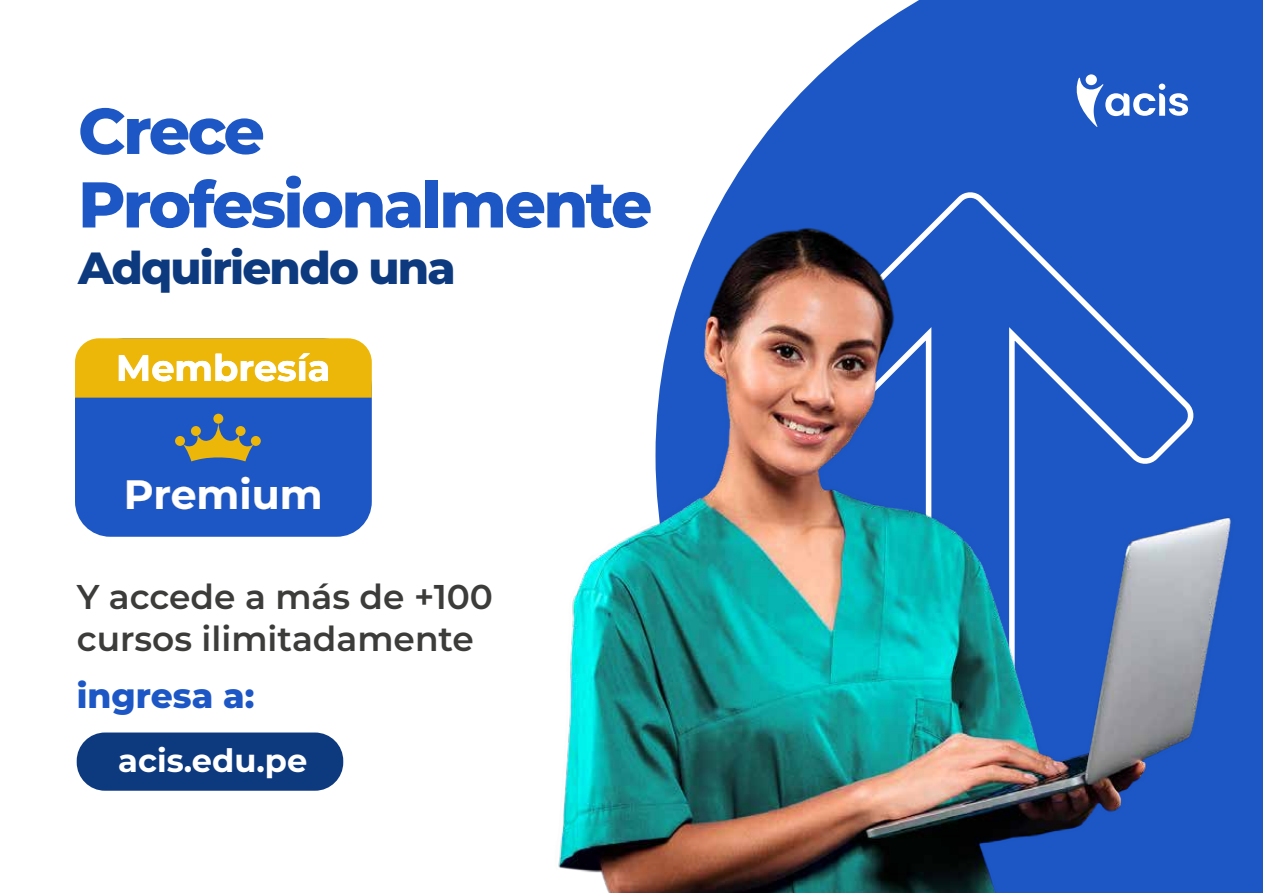
<style>
.page{position:relative;width:1263px;height:893px;background:#fff}
.page>*{position:absolute;margin:0;border:0;box-sizing:border-box;transform-origin:0 0}
.t1{font:800 64.5px/73.5px "Montserrat";letter-spacing:-.04em;color:#1d57c5}
.t2{font:800 45px "Montserrat";letter-spacing:-.04em;color:#0d397f}
.t3{font:700 40.95px "Montserrat";color:#fff}
.t4{font:700 36.75px "Montserrat";color:#fff}
.t5{font:600 34.35px/42px "Montserrat";color:#3c3c3b}
.t6{font:800 34.35px "Montserrat";color:#1d57c5}
.t7{font:700 32.1px "Montserrat";color:#fff}
</style>
<div class="page">
<svg style="left:723px;top:0;width:540px;height:893px;fill:#1d57c5"></svg>
<div style="left:75px;top:398px;width:297px;height:139px;background:#1d57c5"></div>
<div style="left:75px;top:338px;width:297px;height:60px;background:#edb70a"></div>
<svg style="left:175px;top:414px;width:86px;height:47px;background:#6b7b7d"></svg>
<div style="left:741px;top:186px;width:459px;height:12px;background:#1d57c5"></div>
<div style="left:77px;top:732px;width:266px;height:59px;background:#0d397f;border-radius:28px"></div>
<svg style="left:1073px;top:74px;width:115px;height:53px"></svg>
<img style="left:558px;top:198px;width:692px;height:695px">
<h1 class="t1" style="left:78px;top:93px;width:576px">Crece<br>Profesionalmente</h1>
<h2 class="t2" style="left:78px;top:239px;width:379px">Adquiriendo una</h2>
<p class="t4" style="left:116px;top:343px;width:216px">Membresía</p>
<p class="t3" style="left:124px;top:467px;width:200px">Premium</p>
<p class="t5" style="left:77px;top:575px;width:418px">Y accede a más de +100 cursos ilimitadamente</p>
<p class="t6" style="left:77px;top:673px;width:179px">ingresa a:</p>
<p class="t7" style="left:118px;top:739px;width:191px">acis.edu.pe</p>
</div>
